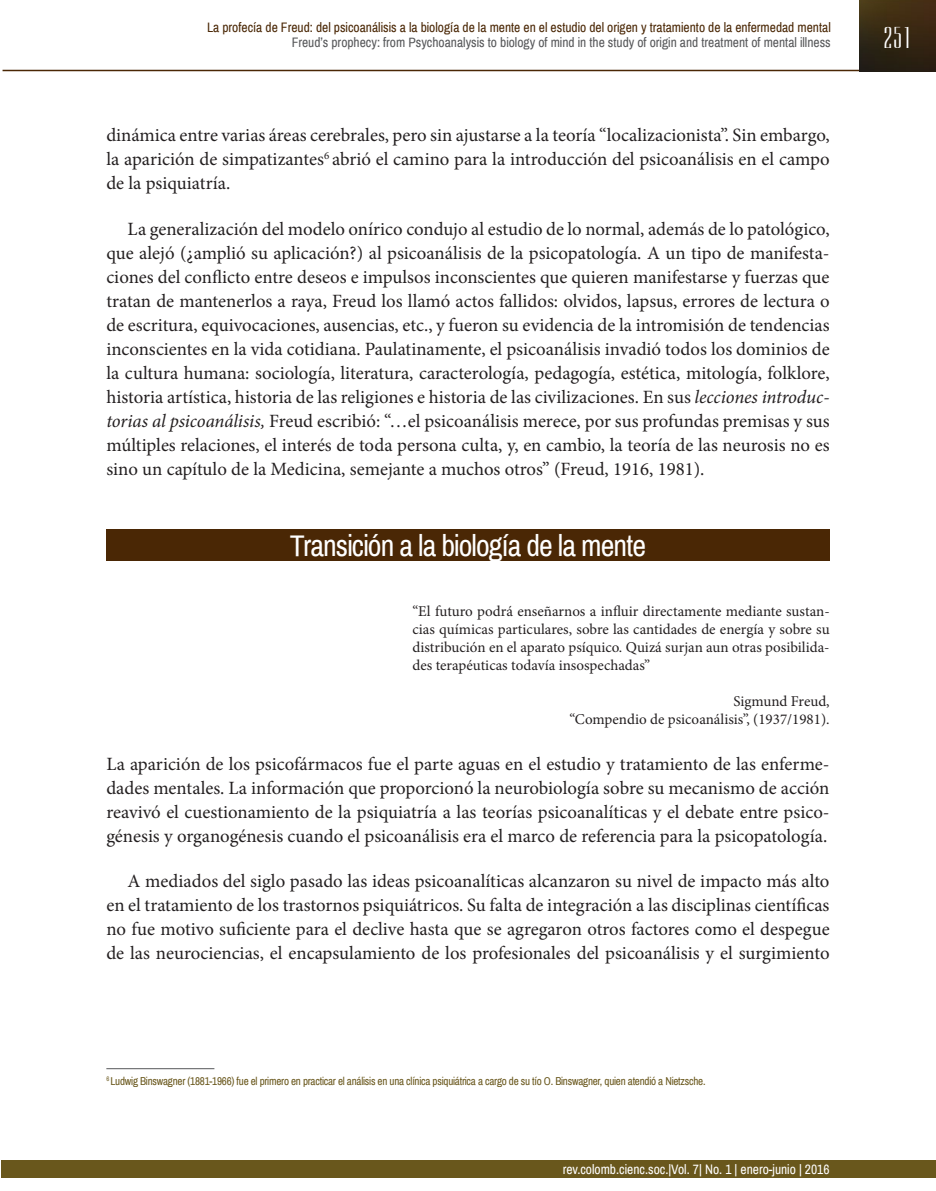
<style>
.page{position:relative;width:936px;height:1191px;background:#fff}
.page>*{position:absolute;margin:0;border:0;box-sizing:border-box;transform-origin:0 0}
.t1{font:30px "Archivo Narrow";letter-spacing:-.03em;color:#fff}
.t2{font:30px "Expel Extended Normal";color:#fff}
.t3{font:18.75px/24px "Minion Pro";color:#231f20;text-align:justify}
.t4{font:15px/18px "Minion Pro";color:#231f20;text-align:justify}
.t5{font:13.5px "Archivo Narrow";color:#4a2705}
.t6{font:13.5px "Archivo Narrow";color:#57585a}
.t7{font:13.5px "Archivo Narrow";color:#fff}
.t8{font:11.25px "Archivo Narrow";letter-spacing:-.02em;color:#69571c}
.s1{font-style:italic}
</style>
<div class="page">
<div style="left:2px;top:1160px;width:933px;height:18px;background:#69571c"></div>
<hr style="left:3px;top:70px;width:856px;height:1px;background:#4a2705">
<img style="left:859px;top:0;width:76px;height:71px">
<div style="left:106px;top:530px;width:723px;height:31px;background:#4a2705"></div>
<hr style="left:106px;top:1068px;width:108px;height:1px;background:#57585a">
<p class="t5" style="left:207px;top:19px;width:625px">La profecía de Freud: del psicoanálisis a la biología de la mente en el estudio del origen y tratamiento de la enfermedad mental</p>
<p class="t6" style="left:291px;top:34px;width:540px">Freud’s prophecy: from Psychoanalysis to biology of mind in the study of origin and treatment of mental illness</p>
<h1 class="t2" style="left:883px;top:22px;width:31px">251</h1>
<p class="t3" style="left:106px;top:123px;width:724px">dinámica entre varias áreas cerebrales, pero sin ajustarse a la teoría “localizacionista”. Sin embargo, la aparición de simpatizantes<sup>6</sup> abrió el camino para la introducción del psicoanálisis en el campo de la psiquiatría.</p>
<p class="t3" style="left:106px;top:217px;width:724px;text-indent:21px">La generalización del modelo onírico condujo al estudio de lo normal, además de lo patológico, que alejó (¿amplió su aplicación?) al psicoanálisis de la psicopatología. A un tipo de manifesta&shy;ciones del conflicto entre deseos e impulsos inconscientes que quieren manifestarse y fuerzas que tratan de mantenerlos a raya, Freud los llamó actos fallidos: olvidos, lapsus, errores de lectura o de escritura, equivocaciones, ausencias, etc., y fueron su evidencia de la intromisión de tendencias inconscientes en la vida cotidiana. Paulatinamente, el psicoanálisis invadió todos los dominios de la cultura humana: sociología, literatura, caracterología, pedagogía, estética, mitología, folklore, historia artística, historia de las religiones e historia de las civilizaciones. En sus <span class="s1">lecciones introduc&shy;torias al psicoanálisis,</span> Freud escribió: “…el psicoanálisis merece, por sus profundas premisas y sus múltiples relaciones, el interés de toda persona culta, y, en cambio, la teoría de las neurosis no es sino un capítulo de la Medicina, semejante a muchos otros” (Freud, 1916, 1981).</p>
<h1 class="t1" style="left:290px;top:527px;width:357px">Transición a la biología de la mente</h1>
<p class="t4" style="left:412px;top:602px;width:418px">“El futuro podrá enseñarnos a influir directamente mediante sustan&shy;cias químicas particulares, sobre las cantidades de energía y sobre su distribución en el aparato psíquico. Quizá surjan aun otras posibilida&shy;des terapéuticas todavía insospechadas”</p>
<p class="t4" style="left:569px;top:692px;width:261px;text-align:right">Sigmund Freud,<br>“Compendio de psicoanálisis”, (1937/1981).</p>
<p class="t3" style="left:106px;top:751px;width:724px">La aparición de los psicofármacos fue el parte aguas en el estudio y tratamiento de las enferme&shy;dades mentales. La información que proporcionó la neurobiología sobre su mecanismo de acción reavivó el cuestionamiento de la psiquiatría a las teorías psicoanalíticas y el debate entre psico&shy;génesis y organogénesis cuando el psicoanálisis era el marco de referencia para la psicopatología.</p>
<p class="t3" style="left:106px;top:869px;width:724px;text-indent:21px">A mediados del siglo pasado las ideas psicoanalíticas alcanzaron su nivel de impacto más alto en el tratamiento de los trastornos psiquiátricos. Su falta de integración a las disciplinas científicas no fue motivo suficiente para el declive hasta que se agregaron otros factores como el despegue de las neurociencias, el encapsulamiento de los profesionales del psicoanálisis y el surgimiento</p>
<p class="t8" style="left:106px;top:1073px;width:600px"><sup>6</sup> Ludwig Binswagner (1881-1966) fue el primero en practicar el análisis en una clínica psiquiátrica a cargo de su tío O. Binswagner, quien atendió a Nietzsche.</p>
<p class="t7" style="left:562px;top:1160px;width:268px">rev.colomb.cienc.soc.|Vol. 7| No. 1 | enero-junio | 2016</p>
</div>
